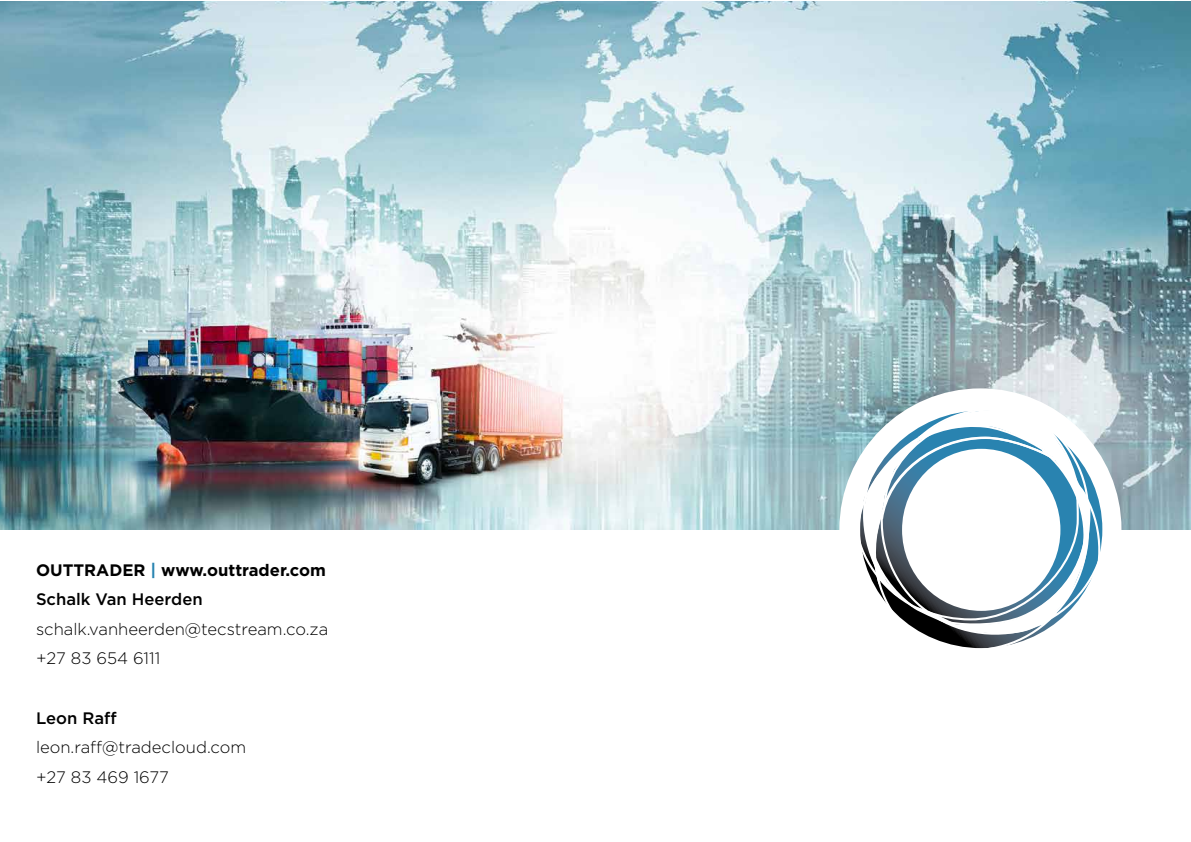
<style>
.page{position:relative;width:1191px;height:842px;background:#fff}
.page>*{position:absolute;margin:0;border:0;box-sizing:border-box;transform-origin:0 0}
.t1{font:300 16.6px/29.5px "Gotham HTF";color:#000}
.t2{font:700 16.6px/29.5px "Gotham HTF";color:#000}
.t3{font:500 16.6px "Gotham HTF";color:#000}
.s1{color:#2783b0}
.s2{font-weight:500}
</style>
<div class="page">
<img style="left:0;top:1px;width:1191px;height:528px">
<div style="left:839px;top:388px;width:282px;height:282px;background:#fff;border-radius:50%"></div>
<svg style="left:854px;top:405px;width:253px;height:244px"></svg>
<p class="t2" style="left:36px;top:555px;width:291px">OUTTRADER <span class="s1">|</span> www.outtrader.com<br><span class="s2">Schalk Van Heerden</span></p>
<p class="t1" style="left:36px;top:614px;width:294px">schalk.vanheerden@tecstream.co.za +27 83 654 6111</p>
<p class="t3" style="left:36px;top:708px;width:82px">Leon Raff</p>
<p class="t1" style="left:36px;top:732px;width:212px">leon.raff@tradecloud.com +27 83 469 1677</p>
</div>
